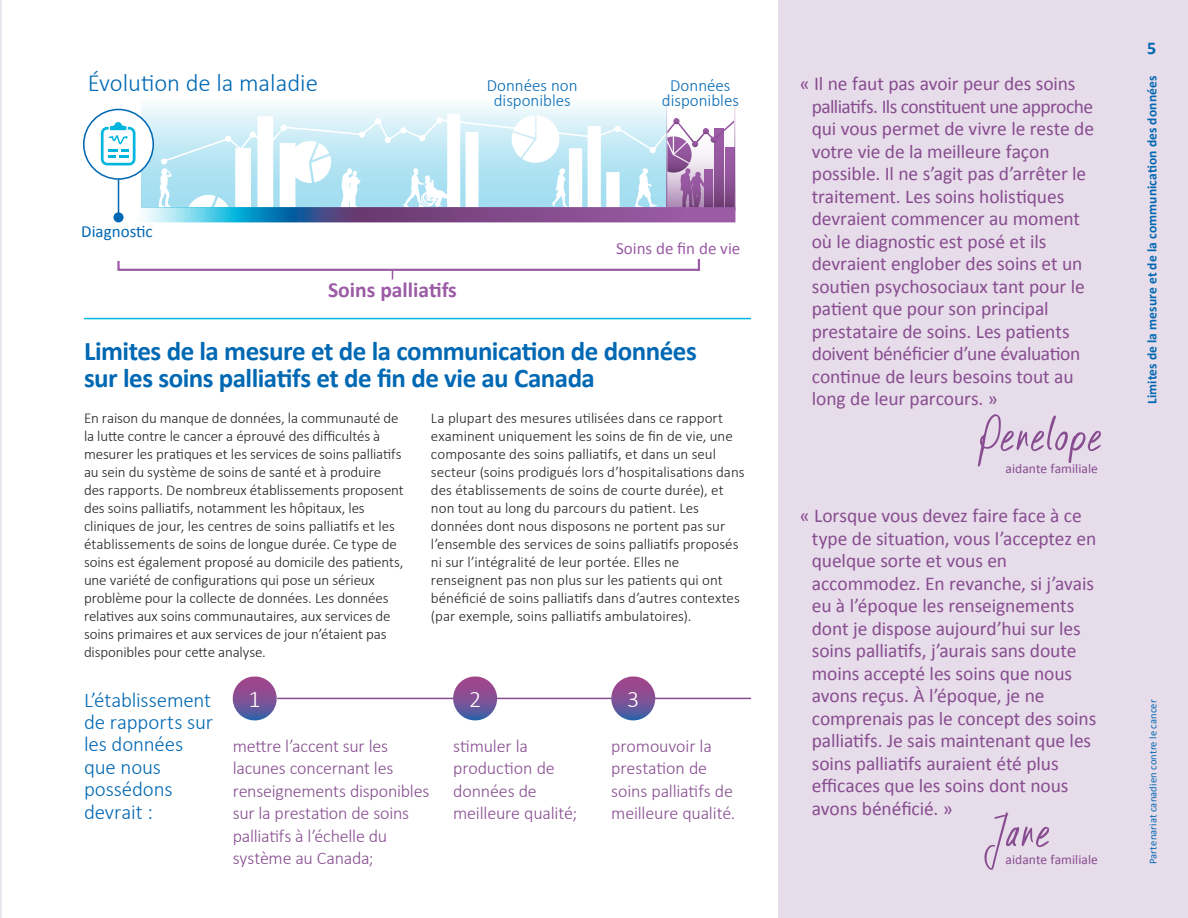
<style>
.page{position:relative;width:1188px;height:918px;background:#fff}
.page>*{position:absolute;margin:0;border:0;box-sizing:border-box;transform-origin:0 0}
.t1{font:60px "DK Kusukusu";color:#874d90}
.t2{font:700 27px/27px "Calibri";letter-spacing:-.02em;color:#0168b3}
.t3{font:300 24.75px "Calibri";color:#0168b3}
.t4{font:300 24px "Calibri";color:#fff}
.t5{font:700 21.6px "Calibri";color:#9b5ba5}
.t6{font:300 21px/22.5px "Calibri";letter-spacing:-.005em;color:#0168b3}
.t7{font:19.5px/22.5px "Calibri";letter-spacing:-.005em;color:#874d90}
.t8{font:300 18px/22.5px "Calibri";letter-spacing:-.01em;color:#874d90}
.t9{font:700 18px "Calibri";color:#0168b3}
.t10{font:300 16.95px/15.5px "Calibri";color:#0168b3;text-align:center}
.t11{font:16.95px "Calibri";color:#9b5ba5}
.t12{font:16.95px "Calibri";color:#0168b3}
.t13{font:300 15px/18px "Calibri";letter-spacing:-.005em;color:#231f20}
.t14{font:700 13.5px "Calibri";letter-spacing:.01em;color:#0168b3}
.t15{font:13.5px "Calibri";letter-spacing:.005em;color:#874d90}
.t16{font:10.5px "Calibri";letter-spacing:.015em;color:#0168b3}
</style>
<div class="page">
<hr style="left:0;top:0;width:1px;height:918px;background:#ede7f0">
<div style="left:778px;top:0;width:410px;height:918px;background:#e7dce9"></div>
<hr style="left:84px;top:318px;width:667px;height:1px;background:#00b6de">
<hr style="left:277px;top:698px;width:474px;height:1px;background:#874d90">
<svg style="left:233px;top:677px;width:47px;height:44px"></svg>
<svg style="left:453px;top:677px;width:47px;height:44px"></svg>
<svg style="left:611px;top:677px;width:47px;height:44px"></svg>
<svg style="left:117px;top:258px;width:583px;height:21px"></svg>
<div style="left:141px;top:98px;width:525px;height:109px;background:#f2fafd"></div>
<hr style="left:158px;top:114px;width:508px;height:4px;background:#e6f6fb">
<div style="left:83px;top:109px;width:71px;height:71px;border:2px solid #0168b3;border-radius:50%"></div>
<svg style="left:95px;top:118px;width:640px;height:104px"></svg>
<h3 class="t3" style="left:88px;top:68px;width:232px">Évolution de la maladie</h3>
<p class="t10" style="left:487px;top:77px;width:92px">Données non disponibles</p>
<p class="t10" style="left:662px;top:77px;width:79px">Données disponibles</p>
<p class="t12" style="left:81px;top:220px;width:73px">Diagnostic</p>
<h3 class="t5" style="left:328px;top:277px;width:130px">Soins palliatifs</h3>
<p class="t11" style="left:616px;top:238px;width:126px">Soins de fin de vie</p>
<h2 class="t2" style="left:84px;top:338px;width:614px">Limites de la mesure et de la communication de données sur les soins palliatifs et de fin de vie au Canada</h2>
<p class="t13" style="left:84px;top:408px;width:316px">En raison du manque de données, la communauté de</p>
<p class="t13" style="left:431px;top:408px;width:294px">La plupart des mesures utilisées dans ce rapport</p>
<p class="t13" style="left:84px;top:426px;width:298px">la lutte contre le cancer a éprouvé des difficultés à</p>
<p class="t13" style="left:431px;top:426px;width:303px">examinent uniquement les soins de fin de vie, une</p>
<p class="t13" style="left:84px;top:444px;width:319px">mesurer les pratiques et les services de soins palliatifs</p>
<p class="t13" style="left:431px;top:444px;width:287px">composante des soins palliatifs, et dans un seul</p>
<p class="t13" style="left:84px;top:462px;width:299px">au sein du système de soins de santé et à produire</p>
<p class="t13" style="left:431px;top:462px;width:315px">secteur (soins prodigués lors d’hospitalisations dans</p>
<p class="t13" style="left:84px;top:480px;width:321px">des rapports. De nombreux établissements proposent</p>
<p class="t13" style="left:431px;top:480px;width:294px">des établissements de soins de courte durée), et</p>
<p class="t13" style="left:84px;top:498px;width:282px">des soins palliatifs, notamment les hôpitaux, les</p>
<p class="t13" style="left:431px;top:498px;width:270px">non tout au long du parcours du patient. Les</p>
<p class="t13" style="left:84px;top:516px;width:312px">cliniques de jour, les centres de soins palliatifs et les</p>
<p class="t13" style="left:431px;top:516px;width:296px">données dont nous disposons ne portent pas sur</p>
<p class="t13" style="left:84px;top:534px;width:314px">établissements de soins de longue durée. Ce type de</p>
<p class="t13" style="left:431px;top:534px;width:309px">l’ensemble des services de soins palliatifs proposés</p>
<p class="t13" style="left:84px;top:552px;width:321px">soins est également proposé au domicile des patients,</p>
<p class="t13" style="left:431px;top:552px;width:250px">ni sur l’intégralité de leur portée. Elles ne</p>
<p class="t13" style="left:84px;top:570px;width:292px">une variété de configurations qui pose un sérieux</p>
<p class="t13" style="left:431px;top:570px;width:293px">renseignent pas non plus sur les patients qui ont</p>
<p class="t13" style="left:84px;top:588px;width:306px">problème pour la collecte de données. Les données</p>
<p class="t13" style="left:431px;top:588px;width:310px">bénéficié de soins palliatifs dans d’autres contextes</p>
<p class="t13" style="left:84px;top:606px;width:308px">relatives aux soins communautaires, aux services de</p>
<p class="t13" style="left:431px;top:606px;width:262px">(par exemple, soins palliatifs ambulatoires).</p>
<p class="t13" style="left:84px;top:624px;width:304px">soins primaires et aux services de jour n’étaient pas disponibles pour cette analyse.</p>
<h3 class="t6" style="left:84px;top:687px;width:130px">L’établissement de rapports sur les données que nous possédons devrait :</h3>
<h3 class="t4" style="left:249px;top:685px;width:14px">1</h3>
<h3 class="t4" style="left:469px;top:685px;width:14px">2</h3>
<h3 class="t4" style="left:627px;top:685px;width:14px">3</h3>
<p class="t8" style="left:233px;top:733px;width:198px">mettre l’accent sur les lacunes concernant les renseignements disponibles sur la prestation de soins palliatifs à l’échelle du système au Canada;</p>
<p class="t8" style="left:453px;top:733px;width:126px">stimuler la production de données de meilleure qualité;</p>
<p class="t8" style="left:611px;top:733px;width:125px">promouvoir la prestation de soins palliatifs de meilleure qualité.</p>
<p class="t7" style="left:812px;top:72px;width:284px;text-indent:-12px">« Il ne faut pas avoir peur des soins palliatifs. Ils constituent une approche qui vous permet de vivre le reste de votre vie de la meilleure façon possible. Il ne s’agit pas d’arrêter le traitement. Les soins holistiques devraient commencer au moment où le diagnostic est posé et ils devraient englober des soins et un soutien psychosociaux tant pour le patient que pour son principal prestataire de soins. Les patients doivent bénéficier d’une évaluation continue de leurs besoins tout au long de leur parcours. »</p>
<h1 class="t1" style="left:978px;top:394px;width:125px">Penelope</h1>
<p class="t15" style="left:1006px;top:459px;width:94px">aidante familiale</p>
<p class="t7" style="left:812px;top:504px;width:286px;text-indent:-12px">« Lorsque vous devez faire face à ce type de situation, vous l’acceptez en quelque sorte et vous en accommodez. En revanche, si j’avais eu à l’époque les renseignements dont je dispose aujourd’hui sur les soins palliatifs, j’aurais sans doute moins accepté les soins que nous avons reçus. À l’époque, je ne comprenais pas le concept des soins palliatifs. Je sais maintenant que les soins palliatifs auraient été plus efficaces que les soins dont nous avons bénéficié. »</p>
<h1 class="t1" style="left:990px;top:790px;width:62px">Jane</h1>
<p class="t15" style="left:1006px;top:851px;width:94px">aidante familiale</p>
<p class="t9" style="left:1147px;top:37px;width:11px">5</p>
<p class="t14" style="left:1143px;top:404px;width:330px;rotate:-90deg">Limites de la mesure et de la communication des données</p>
<p class="t16" style="left:1146px;top:864px;width:166px;rotate:-90deg">Partenariat canadien contre le cancer</p>
</div>
